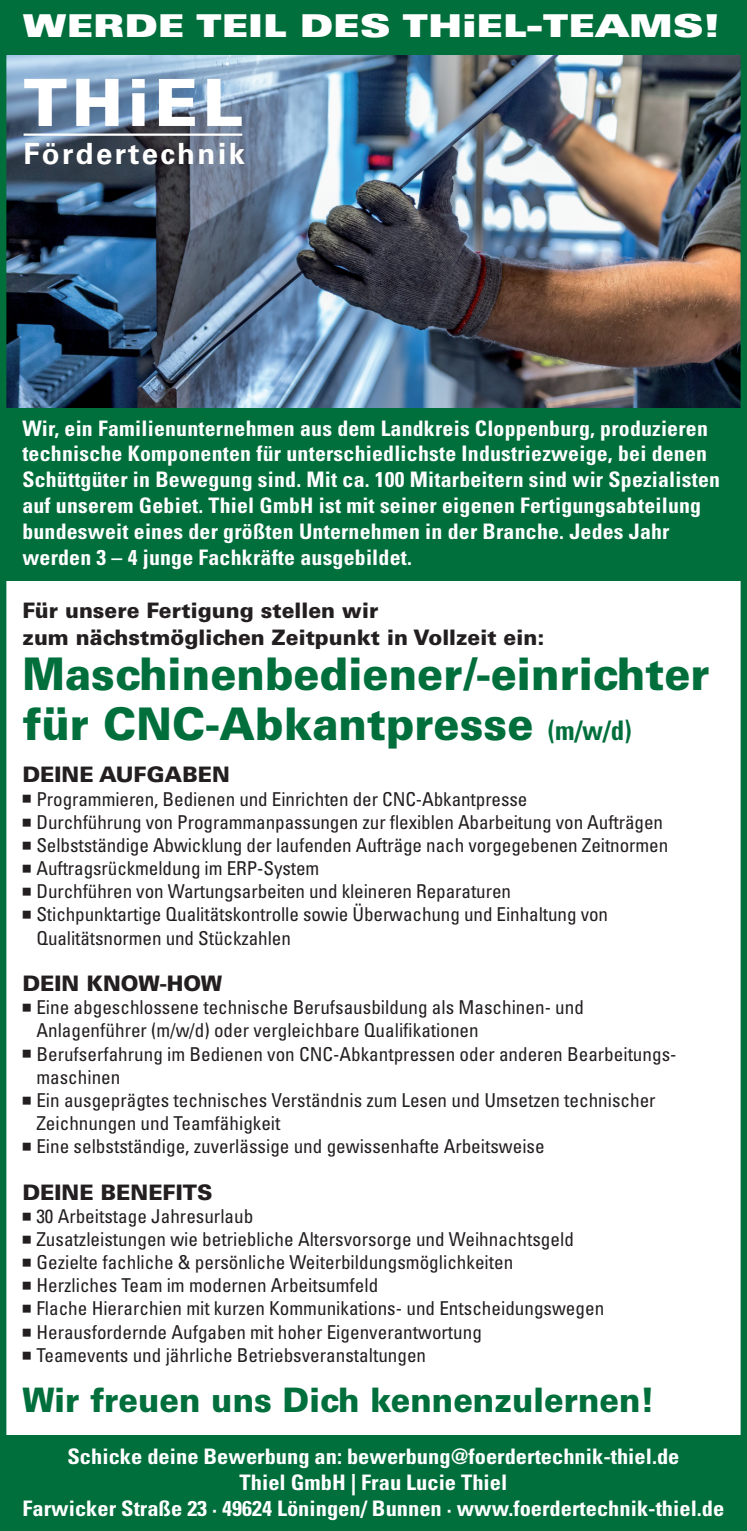
<style>
.page{position:relative;width:747px;height:1531px;background:#fff}
.page>*{position:absolute;margin:0;border:0;box-sizing:border-box;transform-origin:0 0}
.t1{font:900 65.25px "Univers LT Std";letter-spacing:.075em;color:#fff}
.t2{font:900 45px/49.9px "Univers LT Std";color:#006f3c;scale:.95 1}
.t3{font:900 33.75px "Univers LT Std";color:#006f3c;scale:.95 1}
.t4{font:31.5px "Univers LT Std X Black Ex";color:#fff}
.t5{font:700 29.25px "Univers LT Std";letter-spacing:.085em;color:#fff}
.t6{font:700 condensed 21.38px/25.9px "Univers LT Std";letter-spacing:.01em;color:#fff}
.t7{font:700 condensed 21.38px/25.9px "Univers LT Std";letter-spacing:.01em;color:#fff;text-align:center;scale:1.05 1}
.t8{font:900 21.38px/27px "Univers LT Std";color:#231f20}
.t9{font:condensed 19.12px/23.2px "Univers LT Std";color:#231f20}
.s1{font-weight:700;font-stretch:condensed;font-size:27px}
.s2{font-family:"Universal Std Newswith Comm Pi";font-stretch:normal;font-size:15.75px}
</style>
<div class="page">
<img style="left:7px;top:54px;width:732px;height:354px">
<div style="left:0;top:0;width:746px;height:54px;background:#006f3c"></div>
<hr style="left:24px;top:133px;width:218px;height:3px;background:#fff">
<div style="left:0;top:408px;width:746px;height:172px;background:#006f3c"></div>
<div style="left:0;top:0;width:746px;height:1531px;border:6px solid #006f3c"></div>
<div style="left:0;top:1435px;width:746px;height:96px;background:#006f3c"></div>
<h3 class="t4" style="left:22px;top:14px;width:698px">WERDE TEIL DES THiEL-TEAMS!</h3>
<h1 class="t1" style="left:24px;top:79px;width:220px">THiEL</h1>
<h3 class="t5" style="left:24px;top:143px;width:223px">Fördertechnik</h3>
<p class="t6" style="left:22px;top:417px;width:699px">Wir, ein Familienunternehmen aus dem Landkreis Cloppenburg, produzieren technische Komponenten für unterschiedlichste Industriezweige, bei denen Schüttgüter in Bewegung sind. Mit ca. 100 Mitarbeitern sind wir Spezialisten auf unserem Gebiet. Thiel GmbH ist mit seiner eigenen Fertigungsabteilung bundesweit eines der größten Unternehmen in der Branche. Jedes Jahr werden 3 – 4 junge Fachkräfte ausgebildet.</p>
<p class="t8" style="left:22px;top:599px;width:523px">Für unsere Fertigung stellen wir<br>zum nächstmöglichen Zeitpunkt in Vollzeit ein:</p>
<h2 class="t2" style="left:22px;top:653px;width:724px">Maschinenbediener/-einrichter für CNC-Abkantpresse <span class="s1">(m/w/d)</span></h2>
<p class="t8" style="left:22px;top:763px;width:209px">DEINE AUFGABEN</p>
<p class="t9" style="left:22px;top:789px;width:506px"><span class="s2">◾</span> Programmieren, Bedienen und Einrichten der CNC-Abkantpresse</p>
<p class="t9" style="left:22px;top:812px;width:642px"><span class="s2">◾</span> Durchführung von Programmanpassungen zur flexiblen Abarbeitung von Aufträgen</p>
<p class="t9" style="left:22px;top:835px;width:647px"><span class="s2">◾</span> Selbstständige Abwicklung der laufenden Aufträge nach vorgegebenen Zeitnormen</p>
<p class="t9" style="left:22px;top:858px;width:298px"><span class="s2">◾</span> Auftragsrückmeldung im ERP-System</p>
<p class="t9" style="left:22px;top:881px;width:490px"><span class="s2">◾</span> Durchführen von Wartungsarbeiten und kleineren Reparaturen</p>
<p class="t9" style="left:22px;top:904px;width:587px"><span class="s2">◾</span> Stichpunktartige Qualitätskontrolle sowie Überwachung und Einhaltung von</p>
<p class="t9" style="left:36px;top:928px;width:256px">Qualitätsnormen und Stückzahlen</p>
<p class="t8" style="left:22px;top:972px;width:201px">DEIN KNOW-HOW</p>
<p class="t9" style="left:22px;top:997px;width:563px"><span class="s2">◾</span> Eine abgeschlossene technische Berufsausbildung als Maschinen- und</p>
<p class="t9" style="left:36px;top:1020px;width:443px">Anlagenführer (m/w/d) oder vergleichbare Qualifikationen</p>
<p class="t9" style="left:22px;top:1044px;width:655px"><span class="s2">◾</span> Berufserfahrung im Bedienen von CNC-Abkantpressen oder anderen Bearbeitungs-</p>
<p class="t9" style="left:36px;top:1067px;width:85px">maschinen</p>
<p class="t9" style="left:22px;top:1090px;width:634px"><span class="s2">◾</span> Ein ausgeprägtes technisches Verständnis zum Lesen und Umsetzen technischer</p>
<p class="t9" style="left:36px;top:1113px;width:245px">Zeichnungen und Teamfähigkeit</p>
<p class="t9" style="left:22px;top:1136px;width:523px"><span class="s2">◾</span> Eine selbstständige, zuverlässige und gewissenhafte Arbeitsweise</p>
<p class="t8" style="left:22px;top:1180px;width:191px">DEINE BENEFITS</p>
<p class="t9" style="left:22px;top:1206px;width:583px"><span class="s2">◾</span> 30 Arbeitstage Jahresurlaub<br><span class="s2">◾</span> Zusatzleistungen wie betriebliche Altersvorsorge und Weihnachtsgeld<br><span class="s2">◾</span> Gezielte fachliche &amp; persönliche Weiterbildungsmöglichkeiten<br><span class="s2">◾</span> Herzliches Team im modernen Arbeitsumfeld<br><span class="s2">◾</span> Flache Hierarchien mit kurzen Kommunikations- und Entscheidungswegen <span class="s2">◾</span> Herausfordernde Aufgaben mit hoher Eigenverantwortung<br><span class="s2">◾</span> Teamevents und jährliche Betriebsveranstaltungen</p>
<h3 class="t3" style="left:22px;top:1387px;width:667px">Wir freuen uns Dich kennenzulernen!</h3>
<p class="t7" style="left:23px;top:1445px;width:669px">Schicke deine Bewerbung an: bewerbung@foerdertechnik-thiel.de<br>Thiel GmbH | Frau Lucie Thiel<br>Farwicker Straße 23 · 49624 Löningen/ Bunnen · www.foerdertechnik-thiel.de</p>
</div>
